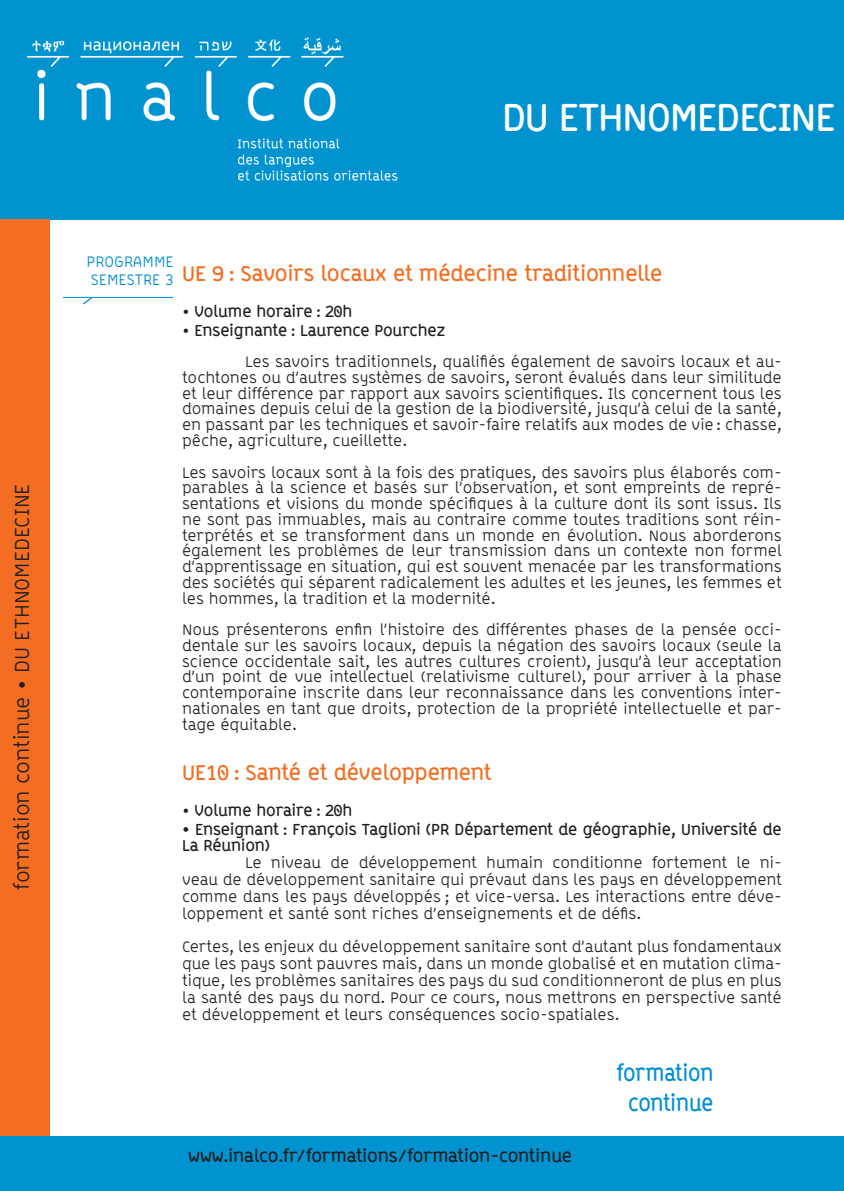
<style>
.page{position:relative;width:844px;height:1191px;background:#fff}
.page>*{position:absolute;margin:0;border:0;box-sizing:border-box;transform-origin:0 0}
.TITRAGE_DU_SÉMINAIRE{font:700 38.5px "ABB Line";letter-spacing:-.025em;color:#fff}
.TITRAGE_DU_SÉMINAIRE-2{font:700 22.4px "ABB Line";letter-spacing:-.01em;color:#008fd5;scale:.91 1}
.TEXTE_COURANT_AVEC_R{font:700 21px "ABB Line";color:#f36e21}
.t1{font:21px "ABB Line";color:#231f20}
.TEXTE_COURANT{font:700 17.5px "ABB Line";color:#231f20}
.TEXTE_COURANT_AVEC_R-2{font:15.75px/15.8px "ABB Line";color:#231f20;text-align:justify}
.TEXTE_COURANT_AVEC_R-3{font:700 15.75px/16.8px "ABB Line";color:#231f20}
.GAUCHE_-_OBJECTIFS{font:15.75px/18.9px "ABB Line";color:#008fd5}
.s1{font-weight:400}
</style>
<div class="page">
<div style="left:1px;top:0;width:842px;height:220px;background:#0093d0"></div>
<img style="left:27px;top:37px;width:371px;height:144px">
<div style="left:0;top:220px;width:50px;height:971px;background:#f36e22"></div>
<div style="left:1px;top:1136px;width:842px;height:55px;background:#0093d0"></div>
<svg style="left:63px;top:297px;width:110px;height:7px"></svg>
<p class="t1" style="left:10px;top:889px;width:407px;rotate:-90deg">formation continue • DU ETHNOMEDECINE</p>
<p class="TITRAGE_DU_SÉMINAIRE" style="left:502px;top:95px;width:335px">DU ETHNOMEDECINE</p>
<p class="GAUCHE_-_OBJECTIFS" style="left:86px;top:252px;width:89px">PROGRAMME<br>SEMESTRE 3</p>
<p class="TEXTE_COURANT_AVEC_R" style="left:182px;top:261px;width:481px">UE 9 : Savoirs locaux et médecine traditionnelle</p>
<p class="TEXTE_COURANT_AVEC_R-3" style="left:182px;top:303px;width:172px"><span class="s1">•</span> Volume horaire : 20h</p>
<p class="TEXTE_COURANT_AVEC_R-3" style="left:182px;top:322px;width:264px"><span class="s1">•</span> Enseignante : Laurence Pourchez</p>
<p class="TEXTE_COURANT_AVEC_R-2" style="left:182px;top:354px;width:601px;text-indent:63px">Les savoirs traditionnels, qualifiés également de savoirs locaux et au&shy;tochtones ou d’autres systèmes de savoirs, seront évalués dans leur similitude et leur différence par rapport aux savoirs scientifiques. Ils concernent tous les domaines depuis celui de la gestion de la biodiversité, jusqu’à celui de la santé, en passant par les techniques et savoir-faire relatifs aux modes de vie : chasse, pêche, agriculture, cueillette.</p>
<p class="TEXTE_COURANT_AVEC_R-2" style="left:182px;top:464px;width:601px">Les savoirs locaux sont à la fois des pratiques, des savoirs plus élaborés com&shy;parables à la science et basés sur l’observation, et sont empreints de repré&shy;sentations et visions du monde spécifiques à la culture dont ils sont issus. Ils ne sont pas immuables, mais au contraire comme toutes traditions sont réin&shy;terprétés et se transforment dans un monde en évolution. Nous aborderons également les problèmes de leur transmission dans un contexte non formel d’apprentissage en situation, qui est souvent menacée par les transformations des sociétés qui séparent radicalement les adultes et les jeunes, les femmes et les hommes, la tradition et la modernité.</p>
<p class="TEXTE_COURANT_AVEC_R-2" style="left:182px;top:622px;width:601px">Nous présenterons enfin l’histoire des différentes phases de la pensée occi&shy;dentale sur les savoirs locaux, depuis la négation des savoirs locaux (seule la science occidentale sait, les autres cultures croient), jusqu’à leur acceptation d’un point de vue intellectuel (relativisme culturel), pour arriver à la phase contemporaine inscrite dans leur reconnaissance dans les conventions inter&shy;nationales en tant que droits, protection de la propriété intellectuelle et par&shy;tage équitable.</p>
<p class="TEXTE_COURANT_AVEC_R" style="left:182px;top:760px;width:311px">UE10 : Santé et développement</p>
<p class="TEXTE_COURANT_AVEC_R-3" style="left:182px;top:801px;width:172px"><span class="s1">•</span> Volume horaire : 20h</p>
<p class="TEXTE_COURANT_AVEC_R-3" style="left:182px;top:820px;width:601px">• Enseignant : François Taglioni (PR Département de géographie, Université de<br>La Réunion)</p>
<p class="TEXTE_COURANT_AVEC_R-2" style="left:182px;top:854px;width:601px;line-height:16.8px;text-indent:63px">Le niveau de développement humain conditionne fortement le ni&shy;veau de développement sanitaire qui prévaut dans les pays en développement comme dans les pays développés ; et vice-versa. Les interactions entre déve&shy;loppement et santé sont riches d’enseignements et de défis.</p>
<p class="TEXTE_COURANT_AVEC_R-2" style="left:182px;top:938px;width:601px;line-height:16.8px">Certes, les enjeux du développement sanitaire sont d’autant plus fondamentaux que les pays sont pauvres mais, dans un monde globalisé et en mutation clima&shy;tique, les problèmes sanitaires des pays du sud conditionneront de plus en plus la santé des pays du nord. Pour ce cours, nous mettrons en perspective santé et développement et leurs conséquences socio-spatiales.</p>
<p class="TEXTE_COURANT" style="left:188px;top:1145px;width:385px">www.inalco.fr/formations/formation-continue</p>
<p class="TITRAGE_DU_SÉMINAIRE-2" style="left:616px;top:1059px;width:107px">formation</p>
<p class="TITRAGE_DU_SÉMINAIRE-2" style="left:628px;top:1089px;width:95px">continue</p>
</div>
